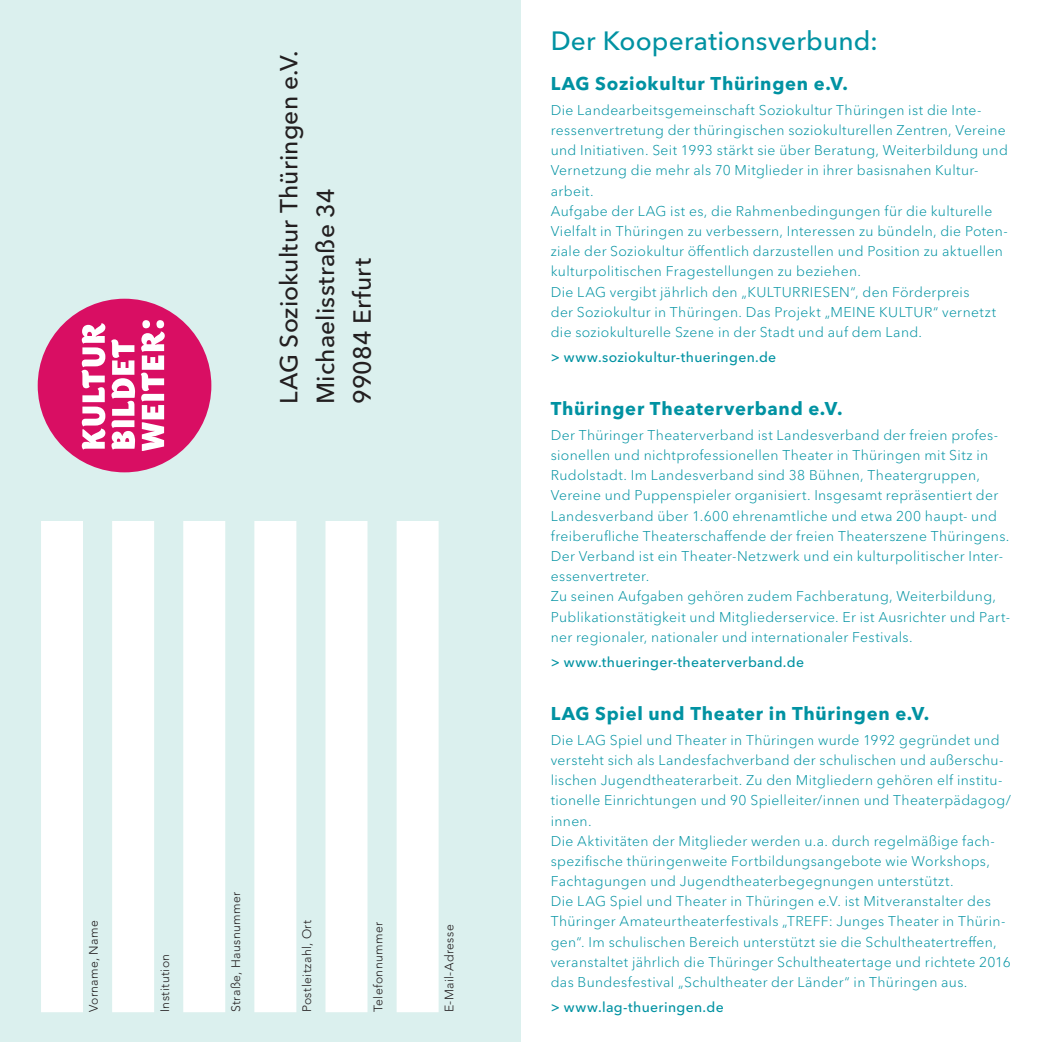
<style>
.page{position:relative;width:1042px;height:1042px;background:#fff}
.page>*{position:absolute;margin:0;border:0;box-sizing:border-box;transform-origin:0 0}
.t1{font:500 26.25px "Avenir Next LT Pro";letter-spacing:.005em;color:#0092a2}
.t2{font:500 24.5px/36.8px "Avenir Next LT Pro";letter-spacing:.005em;color:#231f20}
.t3{font:700 18.38px "Avenir Next LT Pro";letter-spacing:.04em;color:#0092a2}
.t4{font:300 14px/20.1px "Avenir Next Pro";letter-spacing:.025em;color:#0092a2}
.t5{font:500 14px "Avenir Next LT Pro";letter-spacing:.025em;color:#0092a2}
.t6{font:300 12.25px "Avenir LT Std";letter-spacing:.03em;color:#231f20}
</style>
<div class="page">
<div style="left:0;top:0;width:521px;height:1042px;background:#dbf0ee"></div>
<div style="left:41px;top:521px;width:42px;height:491px;background:#fff"></div>
<div style="left:112px;top:521px;width:42px;height:491px;background:#fff"></div>
<div style="left:183px;top:521px;width:42px;height:491px;background:#fff"></div>
<div style="left:254px;top:521px;width:42px;height:491px;background:#fff"></div>
<div style="left:325px;top:521px;width:42px;height:491px;background:#fff"></div>
<div style="left:397px;top:521px;width:42px;height:491px;background:#fff"></div>
<div style="left:38px;top:299px;width:173px;height:173px;background:#d90e63;border-radius:50%"></div>
<svg style="left:141px;top:320px;width:24px;height:131px"></svg>
<svg style="left:111px;top:339px;width:24px;height:111px"></svg>
<svg style="left:81px;top:323px;width:24px;height:127px"></svg>
<h2 class="t2" style="left:270px;top:404px;width:355px;rotate:-90deg">LAG Soziokultur Thüringen e.V.<br>M ichaelisstraße 34<br>99084 Erfurt</h2>
<p class="t6" style="left:86px;top:1012px;width:93px;rotate:-90deg">Vorname, Name</p>
<p class="t6" style="left:158px;top:1012px;width:60px;rotate:-90deg">Institution</p>
<p class="t6" style="left:229px;top:1012px;width:122px;rotate:-90deg">Straße, Hausnummer</p>
<p class="t6" style="left:300px;top:1012px;width:94px;rotate:-90deg">Postleitzahl, Ort</p>
<p class="t6" style="left:371px;top:1012px;width:92px;rotate:-90deg">Telefonnummer</p>
<p class="t6" style="left:442px;top:1012px;width:89px;rotate:-90deg">E-Mail-Adresse</p>
<h1 class="t1" style="left:551px;top:25px;width:329px">Der Kooperationsverbund:</h1>
<h3 class="t3" style="left:551px;top:72px;width:299px">LAG Soziokultur Thüringen e.V.</h3>
<p class="t4" style="left:551px;top:100px;width:459px">Die Landearbeitsgemeinschaft Soziokultur Thüringen ist die Inte&shy;ressenvertretung der thüringischen soziokulturellen Zentren, Vereine und Initiativen. Seit 1993 stärkt sie über Beratung, Weiterbildung und Vernetzung die mehr als 70 Mitglieder in ihrer basisnahen Kultur&shy;arbeit.<br>Aufgabe der LAG ist es, die Rahmenbedingungen für die kulturelle Vielfalt in Thüringen zu verbessern, Interessen zu bündeln, die Poten&shy;ziale der Soziokultur öffentlich darzustellen und Position zu aktuellen kulturpolitischen Fragestellungen zu beziehen.<br>Die LAG vergibt jährlich den „KULTURRIESEN“, den Förderpreis<br>der Soziokultur in Thüringen. Das Projekt „MEINE KULTUR“ vernetzt die soziokulturelle Szene in der Stadt und auf dem Land.</p>
<p class="t5" style="left:551px;top:349px;width:227px">&gt; www.soziokultur-thueringen.de</p>
<h3 class="t3" style="left:551px;top:397px;width:293px">Thüringer Theaterverband e.V.</h3>
<p class="t4" style="left:551px;top:425px;width:461px">Der Thüringer Theaterverband ist Landesverband der freien profes&shy;sionellen und nichtprofessionellen Theater in Thüringen mit Sitz in Rudolstadt. Im Landesverband sind 38 Bühnen, Theatergruppen, Vereine und Puppenspieler organisiert. Insgesamt repräsentiert der Landesverband über 1.600 ehrenamtliche und etwa 200 haupt- und freiberufliche Theaterschaffende der freien Theaterszene Thüringens.<br>Der Verband ist ein Theater-Netzwerk und ein kulturpolitischer Inter&shy;essenvertreter.<br>Zu seinen Aufgaben gehören zudem Fachberatung, Weiterbildung, Publikationstätigkeit und Mitgliederservice. Er ist Ausrichter und Part&shy;ner regionaler, nationaler und internationaler Festivals.</p>
<p class="t5" style="left:551px;top:653px;width:255px">&gt; www.thueringer-theaterverband.de</p>
<h3 class="t3" style="left:551px;top:702px;width:380px">LAG Spiel und Theater in Thüringen e.V.</h3>
<p class="t4" style="left:551px;top:730px;width:462px">Die LAG Spiel und Theater in Thüringen wurde 1992 gegründet und versteht sich als Landesfachverband der schulischen und außerschu&shy;lischen Jugendtheaterarbeit. Zu den Mitgliedern gehören elf institu&shy;tionelle Einrichtungen und 90 Spielleiter/innen und Theaterpädagog/ innen.<br>Die Aktivitäten der Mitglieder werden u.a. durch regelmäßige fach&shy;spezifische thüringenweite Fortbildungsangebote wie Workshops, Fachtagungen und Jugendtheaterbegegnungen unterstützt.<br>Die LAG Spiel und Theater in Thüringen e.V. ist Mitveranstalter des Thüringer Amateurtheaterfestivals „TREFF: Junges Theater in Thürin&shy;gen“. Im schulischen Bereich unterstützt sie die Schultheatertreffen, veranstaltet jährlich die Thüringer Schultheatertage und richtete 2016 das Bundesfestival „Schultheater der Länder“ in Thüringen aus.</p>
<p class="t5" style="left:551px;top:999px;width:174px">&gt; www.lag-thueringen.de</p>
</div>
